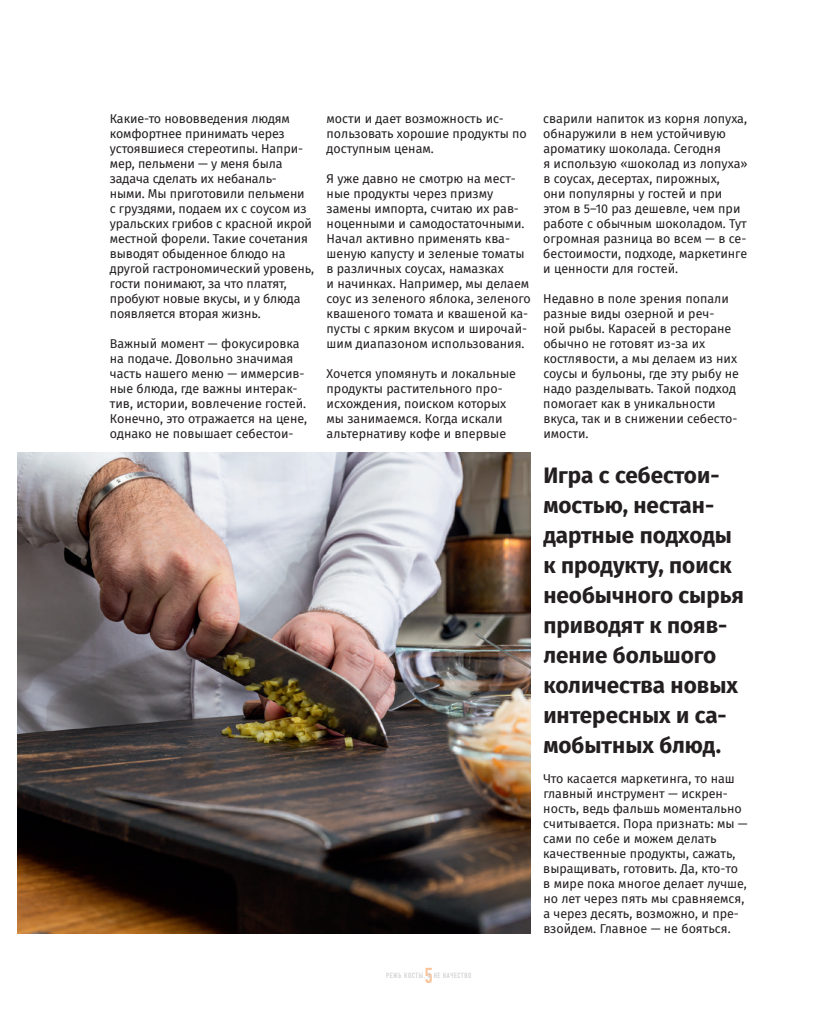
<style>
.page{position:relative;width:815px;height:1028px;background:#fff}
.page>*{position:absolute;margin:0;border:0;box-sizing:border-box;transform-origin:0 0}
.t1{font:700 22.5px/30px "Fira Sans";color:#231f20}
.t2{font:700 21.25px "DIN Condensed";color:#fbc398}
.t3{font:12.5px/15px "Fira Sans";color:#231f20}
.t4{font:700 7.5px "DIN Condensed";letter-spacing:.09em;color:#d1d2d4}
</style>
<div class="page">
<img style="left:18px;top:453px;width:513px;height:480px">
<p class="t3" style="left:110px;top:111px;width:206px">Какие-то нововведения людям комфортнее принимать через устоявшиеся стереотипы. Напри&shy;мер, пельмени — у меня была задача сделать их небаналь&shy;ными. Мы приготовили пельмени<br>с груздями, подаем их с соусом из уральских грибов с красной икрой местной форели. Такие сочетания выводят обыденное блюдо на другой гастрономический уровень, гости понимают, за что платят, пробуют новые вкусы, и у блюда появляется вторая жизнь.</p>
<p class="t3" style="left:110px;top:336px;width:199px">Важный момент — фокусировка на подаче. Довольно значимая часть нашего меню — иммерсив&shy;ные блюда, где важны интерак&shy;тив, истории, вовлечение гостей.<br>Конечно, это отражается на цене, однако не повышает себестои-</p>
<p class="t3" style="left:327px;top:111px;width:202px">мости и дает возможность ис&shy;пользовать хорошие продукты по доступным ценам.</p>
<p class="t3" style="left:327px;top:171px;width:206px">Я уже давно не смотрю на мест&shy;ные продукты через призму замены импорта, считаю их рав&shy;ноценными и самодостаточными.<br>Начал активно применять ква&shy;шеную капусту и зеленые томаты в различных соусах, намазках<br>и начинках. Например, мы делаем соус из зеленого яблока, зеленого квашеного томата и квашеной ка&shy;пусты с ярким вкусом и широчай&shy;шим диапазоном использования.</p>
<p class="t3" style="left:327px;top:366px;width:191px">Хочется упомянуть и локальные продукты растительного про&shy;исхождения, поиском которых мы занимаемся. Когда искали альтернативу кофе и впервые</p>
<h2 class="t2" style="left:425px;top:967px;width:9px">5</h2>
<p class="t4" style="left:386px;top:972px;width:87px">РЕЖЬ КОСТЫ, А НЕ КАЧЕСТВО</p>
<p class="t3" style="left:543px;top:111px;width:206px">сварили напиток из корня лопуха, обнаружили в нем устойчивую ароматику шоколада. Сегодня<br>я использую «шоколад из лопуха» в соусах, десертах, пирожных,<br>они популярны у гостей и при этом в 5–10 раз дешевле, чем при работе с обычным шоколадом. Тут огромная разница во всем — в се&shy;бестоимости, подходе, маркетинге и ценности для гостей.</p>
<p class="t3" style="left:543px;top:291px;width:197px">Недавно в поле зрения попали разные виды озерной и реч&shy;ной рыбы. Карасей в ресторане обычно не готовят из-за их костлявости, а мы делаем из них соусы и бульоны, где эту рыбу не надо разделывать. Такой подход помогает как в уникальности вкуса, так и в снижении себесто&shy;имости.</p>
<h1 class="t1" style="left:543px;top:460px;width:202px">Игра с себестои&shy;мостью, нестан&shy;дартные подходы к продукту, поиск необычного сырья приводят к появ&shy;ление большого количества новых интересных и са&shy;мобытных блюд.</h1>
<p class="t3" style="left:543px;top:771px;width:206px">Что касается маркетинга, то наш главный инструмент — искрен&shy;ность, ведь фальшь моментально считывается. Пора признать: мыࢱ— сами по себе и можем делать качественные продукты, сажать, выращивать, готовить. Да, кто-то в мире пока многое делает лучше, но лет через пять мы сравняемся, а через десять, возможно, и пре&shy;взойдем. Главное — не бояться.</p>
</div>
